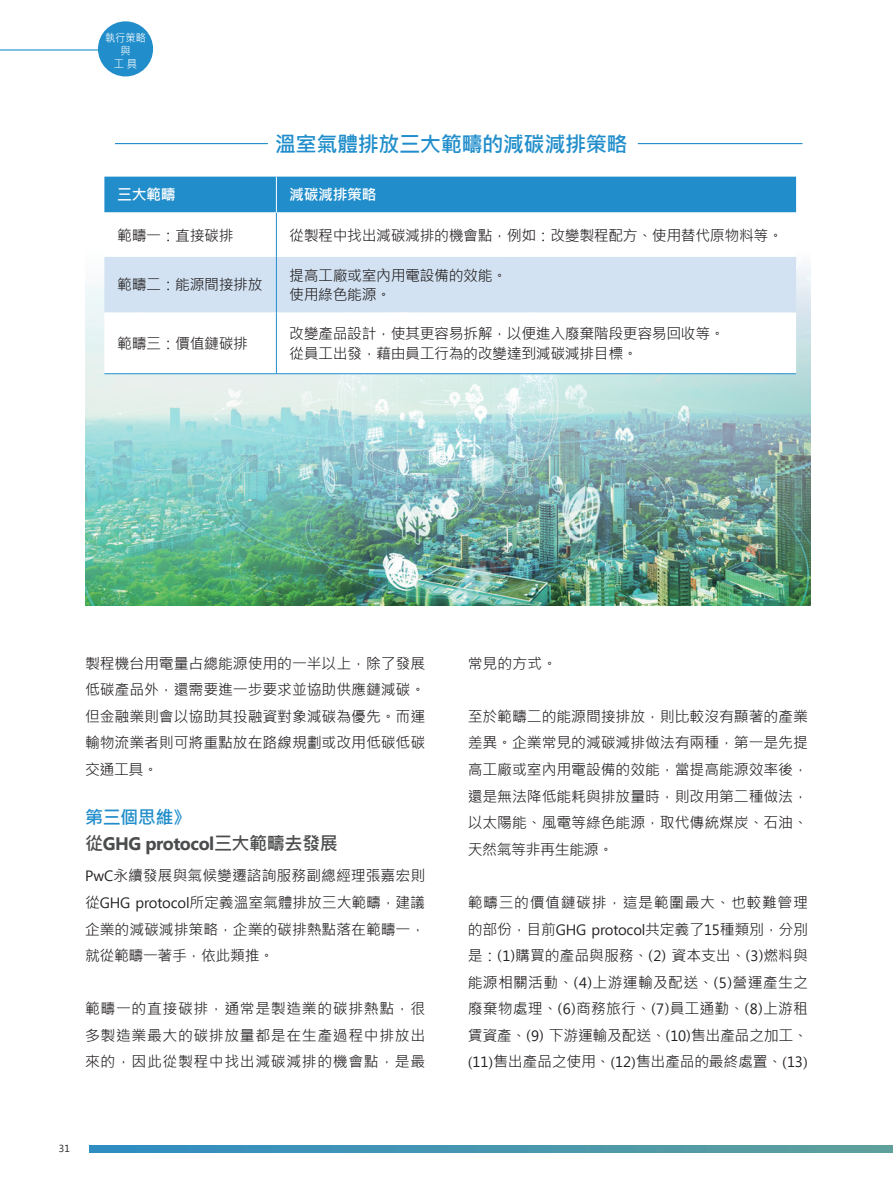
<style>
.page{position:relative;width:893px;height:1191px;background:#fff}
.page>*{position:absolute;margin:0;border:0;box-sizing:border-box;transform-origin:0 0}
.t1{font:700 21.3px "Microsoft Jheng Hei";letter-spacing:-.025em;color:#218ecb}
.t2{font:700 18px "Segoe UI";letter-spacing:-.025em;color:#4b4c4d}
.t3{font:700 18px "Microsoft Jheng Hei";letter-spacing:-.025em;color:#218ecb}
.t4{font:14.85px/26.5px "Microsoft Jheng Hei";letter-spacing:-.01em;color:#231f20;text-align:justify}
.t5{font:700 14.85px "Microsoft Jheng Hei";letter-spacing:-.025em;color:#fff}
.t6{font:11.1px/13.4px "Microsoft Jheng Hei";color:#fff;text-align:center;scale:.92 1}
.t7{font:10.2px "Segoe UI";color:#231f20}
.s1{font-family:"Microsoft Jheng Hei"}
.s2{font-family:"Segoe UI"}
.s3{font-family:"Minion Pro"}
</style>
<div class="page">
<svg style="left:89px;top:1145px;width:804px;height:8px;background:#4796af"></svg>
<img style="left:85px;top:257px;width:725px;height:348px">
<div style="left:98px;top:21px;width:55px;height:55px;background:#218ecb;border-radius:50%"></div>
<hr style="left:0;top:49px;width:101px;height:2px;background:#218ecb">
<hr style="left:115px;top:143px;width:153px;height:1px;background:#218ecb">
<hr style="left:638px;top:143px;width:164px;height:1px;background:#218ecb">
<div style="left:104px;top:177px;width:692px;height:35px;background:#218ecb"></div>
<svg style="left:104px;top:212px;width:692px;height:161px"></svg>
<div style="left:104px;top:257px;width:692px;height:55px;background:#d2e2f2"></div>
<hr style="left:276px;top:212px;width:1px;height:45px;background:#218ecb">
<hr style="left:276px;top:257px;width:1px;height:55px;background:#218ecb">
<hr style="left:276px;top:312px;width:1px;height:61px;background:#218ecb">
<hr style="left:276px;top:177px;width:1px;height:35px;background:#fff">
<hr style="left:104px;top:373px;width:172px;height:1px;background:#218ecb">
<hr style="left:276px;top:373px;width:520px;height:1px;background:#218ecb">
<p class="t6" style="left:105px;top:31px;width:46px">執行策略與<br>工 具</p>
<h1 class="t1" style="left:275px;top:130px;width:354px">溫室氣體排放三大範疇的減碳減排策略</h1>
<p class="t5" style="left:117px;top:186px;width:60px">三大範疇</p>
<p class="t5" style="left:289px;top:186px;width:89px">減碳減排策略</p>
<p class="t4" style="left:117px;top:222px;width:118px">範疇一：直接碳排</p>
<p class="t4" style="left:289px;top:222px;width:495px">從製程中找出減碳減排的機會點，例如：改變製程配方、使用替代原物料等。</p>
<p class="t4" style="left:117px;top:272px;width:147px">範疇二：能源間接排放</p>
<p class="t4" style="left:289px;top:265px;width:220px;line-height:19.5px">提高工廠或室內用電設備的效能。使用綠色能源。</p>
<p class="t4" style="left:117px;top:330px;width:132px">範疇三：價值鏈碳排</p>
<p class="t4" style="left:289px;top:324px;width:437px;line-height:19.5px">改變產品設計，使其更容易拆解，以便進入廢棄階段更容易回收等。從員工出發，藉由員工行為的改變達到減碳減排目標。</p>
<p class="t4" style="left:85px;top:650px;width:342px">製程機台用電量占總能源使用的一半以上，除了發展低碳產品外，還需要進一步要求並協助供應鏈減碳。但金融業則會以協助其投融資對象減碳為優先。而運輸物流業者則可將重點放在路線規劃或改用低碳低碳交通工具。</p>
<p class="t3" style="left:85px;top:805px;width:108px">第三個思維》</p>
<p class="t2" style="left:85px;top:833px;width:254px"><span class="s1">從</span>GHG protocol<span class="s1">三大範疇去發展</span></p>
<p class="t4" style="left:85px;top:862px;width:342px"><span class="s2">PwC</span>永續發展與氣候變遷諮詢服務副總經理張嘉宏則從<span class="s2">GHG protocol</span>所定義溫室氣體排放三大範疇，建議企業的減碳減排策略，企業的碳排熱點落在範疇一，就從範疇一著手，依此類推。</p>
<p class="t4" style="left:85px;top:995px;width:342px">範疇一的直接碳排，通常是製造業的碳排熱點，很多製造業最大的碳排放量都是在生產過程中排放出來的，因此從製程中找出減碳減排的機會點，是最</p>
<p class="t7" style="left:59px;top:1142px;width:13px">31</p>
<p class="t4" style="left:468px;top:650px;width:91px">常見的方式。</p>
<p class="t4" style="left:468px;top:703px;width:342px">至於範疇二的能源間接排放，則比較沒有顯著的產業差異。企業常見的減碳減排做法有兩種，第一是先提高工廠或室內用電設備的效能，當提高能源效率後，還是無法降低能耗與排放量時，則改用第二種做法，以太陽能、風電等綠色能源，取代傳統煤炭、石油、天然氣等非再生能源。</p>
<p class="t4" style="left:468px;top:889px;width:342px">範疇三的價值鏈碳排，這是範圍最大、也較難管理的部份，目前<span class="s2">GHG protocol</span>共定義了<span class="s2">15</span>種類別，分別是：<span class="s3">(</span><span class="s2">1</span><span class="s3">)</span>購買的產品與服務、<span class="s3">(</span><span class="s2">2</span><span class="s3">)</span> 資本支出、<span class="s3">(</span><span class="s2">3</span><span class="s3">)</span>燃料與能源相關活動、<span class="s3">(</span><span class="s2">4</span><span class="s3">)</span>上游運輸及配送、<span class="s3">(</span><span class="s2">5</span><span class="s3">)</span>營運產生之廢棄物處理、<span class="s3">(</span><span class="s2">6</span><span class="s3">)</span>商務旅行、<span class="s3">(</span><span class="s2">7</span><span class="s3">)</span>員工通勤、<span class="s3">(</span><span class="s2">8</span><span class="s3">)</span>上游租賃資產、<span class="s3">(</span><span class="s2">9</span><span class="s3">)</span> 下游運輸及配送、<span class="s3">(</span><span class="s2">10</span><span class="s3">)</span>售出產品之加工、<span class="s3">(</span><span class="s2">11</span><span class="s3">)</span>售出產品之使用、<span class="s3">(</span><span class="s2">12</span><span class="s3">)</span>售出產品的最終處置、<span class="s3">(</span><span class="s2">13</span><span class="s3">)</span></p>
</div>
